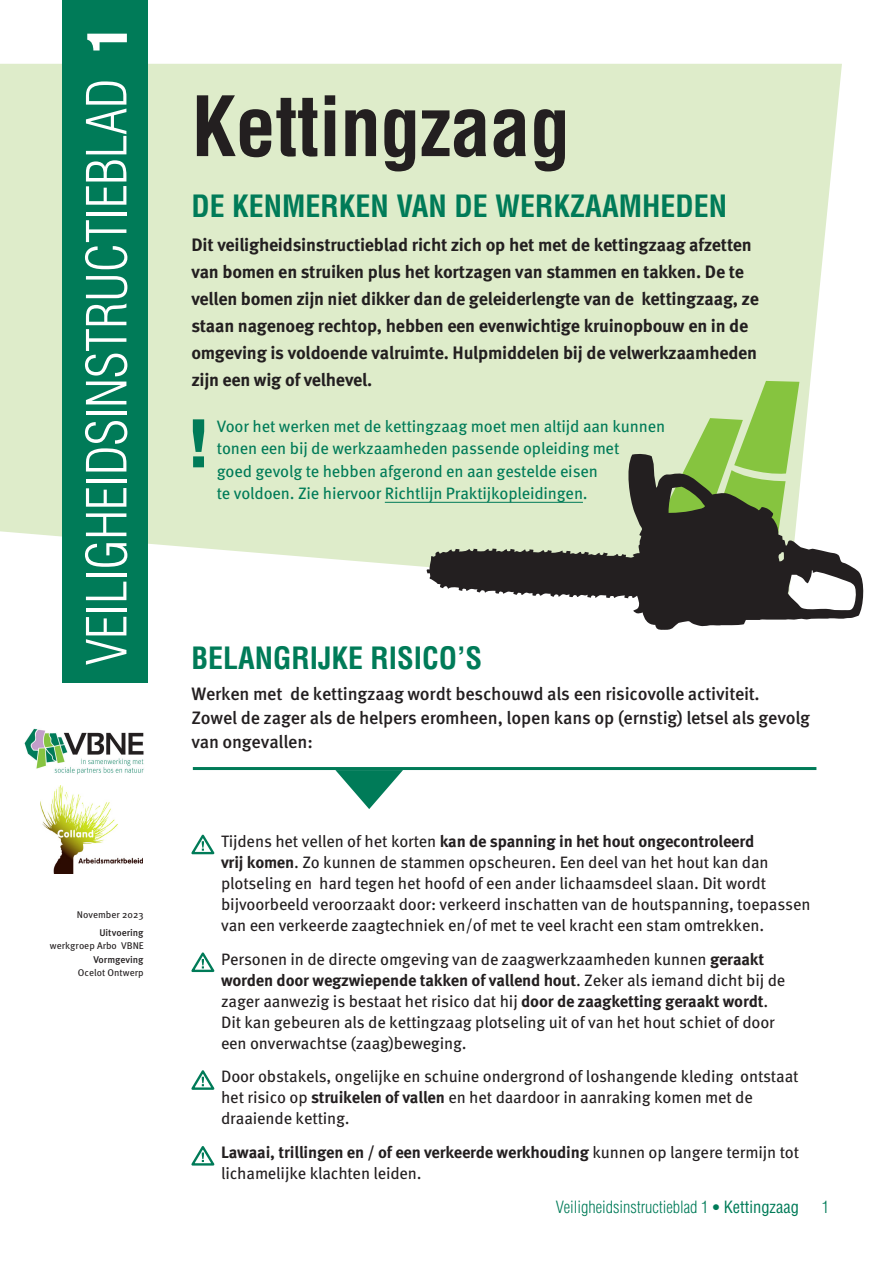
<style>
.page{position:relative;width:893px;height:1263px;background:#fff}
.page>*{position:absolute;margin:0;border:0;box-sizing:border-box;transform-origin:0 0}
.hoofdstukkop{font:700 condensed 81px "Helvetica";letter-spacing:-.01em;color:#231f20}
.t1{font:300 condensed 54px "Helvetica";letter-spacing:-.01em;color:#fff}
.hoofdstukkop-2{font:900 condensed 54px "Helvetica";color:#fff}
.tussenkop{font:700 condensed 30px "Helvetica";color:#007b58}
.hoofdintro{font:700 18px/27px "FF Meta Pro";letter-spacing:-.01em;color:#231f20}
.introstukjes{font:500 18px/24px "FF Meta Pro";letter-spacing:-.01em;color:#231f20}
.brood_opsom_zonder_b{font:16.5px/21px "FF Meta Pro";letter-spacing:-.01em;color:#231f20}
.intro_groen{font:16.5px/22.5px "FF Meta Pro";letter-spacing:-.01em;color:#007b58}
.t2{font:300 condensed 16.5px "Helvetica";color:#007b58}
.colofon{font:9.75px/13.5px "FF Meta Pro";color:#231f20;text-align:right}
.s1{font-weight:500}
.s2{font-weight:700}
.s3{font-family:"FF Meta Pro";font-weight:700;font-stretch:normal}
.s4{font-weight:400}
</style>
<div class="page">
<svg style="left:0;top:64px;width:842px;height:533px;background:#dfedcd"></svg>
<svg style="left:641px;top:381px;width:158px;height:72px;background:#bddd96"></svg>
<div style="left:63px;top:0;width:85px;height:682px;background:#007b58"></div>
<img style="left:24px;top:728px;width:120px;height:47px">
<img style="left:40px;top:786px;width:103px;height:87px">
<hr style="left:193px;top:767px;width:623px;height:3px;background:#007b58">
<svg style="left:191px;top:834px;width:24px;height:21px"></svg>
<svg style="left:191px;top:952px;width:24px;height:21px"></svg>
<svg style="left:191px;top:1070px;width:24px;height:20px"></svg>
<svg style="left:191px;top:1146px;width:24px;height:20px"></svg>
<svg style="left:193px;top:419px;width:11px;height:48px"></svg>
<hr style="left:385px;top:502px;width:198px;height:1px;background:#007b58">
<svg style="left:427px;top:453px;width:437px;height:177px"></svg>
<p class="hoofdstukkop-2" style="left:73px;top:53px;width:28px;rotate:-90deg">1</p>
<h2 class="t1" style="left:75px;top:665px;width:588px;rotate:-90deg">VEILIGHEIDSINSTRUCTIEBLAD</h2>
<p class="colofon" style="left:77px;top:907px;width:68px">November 2023</p>
<p class="colofon" style="left:50px;top:925px;width:95px"><span class="s1">Uitvoering<br></span>werkgroep Arbo VBNE<br><span class="s1">Vormgeving<br></span>Ocelot Ontwerp</p>
<p class="hoofdstukkop" style="left:191px;top:77px;width:380px">Kettingzaag</p>
<p class="tussenkop" style="left:191px;top:188px;width:537px">DE KENMERKEN VAN DE WERKZAAMHEDEN</p>
<p class="hoofdintro" style="left:191px;top:230px;width:569px">Dit veiligheidsinstructieblad richt zich op het met de kettingzaag afzetten van bomen en struiken plus het kortzagen van stammen en takken. De te vellen bomen zijn niet dikker dan de geleiderlengte van de kettingzaag, ze staan nagenoeg rechtop, hebben een evenwichtige kruinopbouw en in de omgeving is voldoende valruimte. Hulpmiddelen bij de velwerkzaamheden zijn een wig of velhevel.</p>
<p class="intro_groen" style="left:217px;top:414px;width:450px">Voor het werken met de kettingzaag moet men altijd aan kunnen tonen een bij de werkzaamheden passende opleiding met<br>goed gevolg te hebben afgerond en aan gestelde eisen<br>te voldoen. Zie hiervoor Richtlijn Praktijkopleidingen.</p>
<p class="tussenkop" style="left:191px;top:640px;width:292px">BELANGRIJKE RISICO’S</p>
<p class="introstukjes" style="left:191px;top:681px;width:620px">Werken met de kettingzaag wordt beschouwd als een risicovolle activiteit.<br>Zowel de zager als de helpers eromheen, lopen kans op (ernstig) letsel als gevolg van ongevallen:</p>
<p class="brood_opsom_zonder_b" style="left:221px;top:829px;width:591px">Tijdens het vellen of het korten <span class="s2">kan de spanning in het hout ongecontroleerd<br>vrij komen</span>. Zo kunnen de stammen opscheuren. Een deel van het hout kan dan plotseling en hard tegen het hoofd of een ander lichaamsdeel slaan. Dit wordt bijvoorbeeld veroorzaakt door: verkeerd inschatten van de houtspanning, toepassen van een verkeerde zaagtechniek en/of met te veel kracht een stam omtrekken.</p>
<p class="brood_opsom_zonder_b" style="left:221px;top:947px;width:566px">Personen in de directe omgeving van de zaagwerkzaamheden kunnen <span class="s2">geraakt worden door wegzwiepende takken of vallend hout</span>. Zeker als iemand dicht bij de zager aanwezig is bestaat het risico dat hij <span class="s2">door de zaagketting geraakt wordt</span>.<br>Dit kan gebeuren als de kettingzaag plotseling uit of van het hout schiet of door een onverwachtse (zaag)beweging.</p>
<p class="brood_opsom_zonder_b" style="left:221px;top:1065px;width:579px">Door obstakels, ongelijke en schuine ondergrond of loshangende kleding ontstaat het risico op <span class="s2">struikelen of vallen</span> en het daardoor in aanraking komen met de draaiende ketting.</p>
<p class="brood_opsom_zonder_b" style="left:221px;top:1141px;width:580px"><span class="s2">Lawaai, trillingen en / of een verkeerde werkhouding</span> kunnen op langere termijn tot lichamelijke klachten leiden.</p>
<p class="t2" style="left:556px;top:1197px;width:245px">Veiligheidsinstructieblad 1 <span class="s3">•</span> <span class="s4">Kettingzaag</span></p>
<p class="t2" style="left:822px;top:1197px;width:9px">1</p>
</div>
